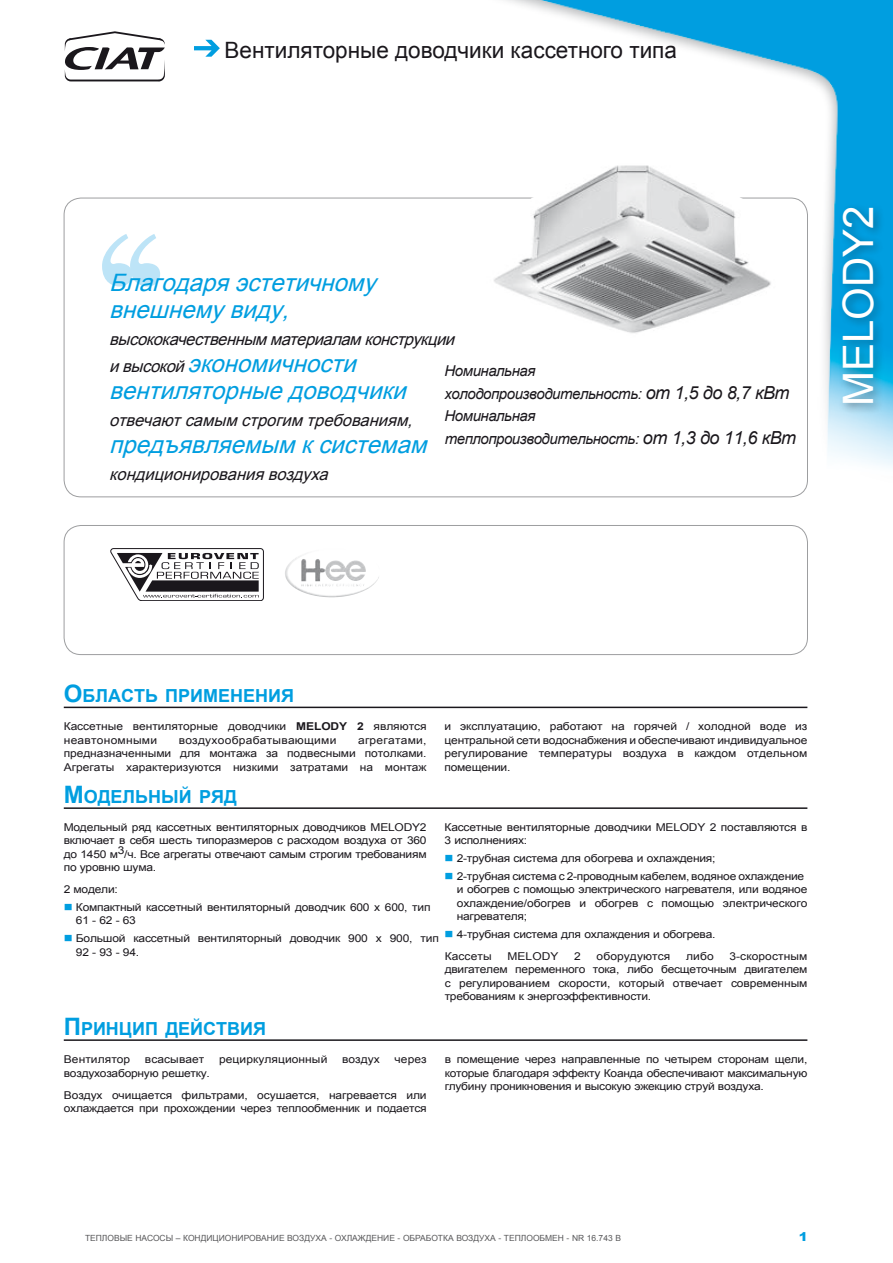
<style>
.page{position:relative;width:893px;height:1263px;background:#fff}
.page>*{position:absolute;margin:0;border:0;box-sizing:border-box;transform-origin:0 0}
.t1{font:42px "Arial";color:#fff}
.t2{font:italic 24px/27px "Arial";color:#009ee0}
.t3{font:22.5px "Arial";color:#1a171c}
.t4{font:700 18px "Arial";color:#009ee0}
.t5{font:italic 16.5px "Arial";color:#1a171c}
.t6{font:italic 15px/22.5px "Arial";letter-spacing:-.03em;color:#1a171c}
.t7{font:900 12.15px "Arial";color:#009ee0;scale:1.11 1}
.t8{font:10.8px/13.5px "Arial";letter-spacing:-.02em;color:#1a171c;scale:1.11 1}
.t9{font:10.8px "Arial";letter-spacing:.02em;color:#1a171c;scale:1.11 1}
.t10{font:10.8px "Arial";letter-spacing:.005em;color:#1a171c;scale:1.11 1}
.t11{font:10.8px "Arial";letter-spacing:.01em;color:#1a171c;scale:1.11 1}
.t12{font:8.55px "Arial";color:#58585a}
.s1{font-size:16.5px;color:#1a171c}
.s2{font-size:18px}
.s3{font-size:24px}
.s4{font-weight:700}
.s5{color:#009ee0}
</style>
<div class="page">
<img style="left:429px;top:0;width:464px;height:498px">
<svg style="left:64px;top:31px;width:101px;height:51px"></svg>
<svg style="left:194px;top:40px;width:26px;height:17px"></svg>
<svg style="left:102px;top:234px;width:58px;height:53px"></svg>
<div style="left:64px;top:525px;width:744px;height:130px;border:1px solid #9d9ea0;border-radius:17px"></div>
<div style="left:837px;top:202px;width:48px;height:212px;background:#1a171c;opacity:.37"></div>
<hr style="left:64px;top:707px;width:743px;height:1px;background:#1a171c">
<hr style="left:64px;top:807px;width:743px;height:2px;background:#1a171c">
<hr style="left:64px;top:1039px;width:743px;height:2px;background:#1a171c">
<img style="left:478px;top:151px;width:171px;height:186px">
<svg style="left:110px;top:548px;width:154px;height:53px"></svg>
<img style="left:289px;top:556px;width:45px;height:8px">
<h3 class="t3" style="left:225px;top:35px;width:454px">Вентиляторные доводчики кассетного типа</h3>
<h2 class="t2" style="left:109px;top:269px;width:276px">Благодаряэстетичному внешнемувиду,</h2>
<h3 class="t5" style="left:109px;top:328px;width:352px">высококачественнымматериаламконструкции</h3>
<h2 class="t2" style="left:109px;top:350px;width:306px"><span class="s1">ивысокой</span>экономичности вентиляторныедоводчики</h2>
<h3 class="t5" style="left:109px;top:409px;width:310px">отвечаютсамым строгим требованиям,</h3>
<h2 class="t2" style="left:109px;top:431px;width:327px">предъявляемым ксистемам</h2>
<h3 class="t5" style="left:109px;top:463px;width:226px">кондиционированиявоздуха</h3>
<h3 class="t6" style="left:445px;top:360px;width:353px">Номинальная<br>холодопроизводительность: <span class="s2">от 1,5 до 8,7 кВт<br></span>Номинальная<br>теплопроизводительность: <span class="s2">от 1,3 до 11,6 кВт</span></h3>
<h1 class="t1" style="left:831px;top:406px;width:202px;rotate:-90deg">MELODY2</h1>
<h3 class="t4" style="left:64px;top:684px;width:232px"><span class="s3">О</span>бласть применения</h3>
<p class="t8" style="left:64px;top:720px;width:328px">Кассетные вентиляторные доводчики <span class="s4">MELODY 2</span> являются неавтономными</p>
<p class="t9" style="left:179px;top:733px;width:144px">воздухообрабатывающими</p>
<p class="t8" style="left:64px;top:733px;width:328px;text-align:justify;text-indent:294px">агрегатами, предназначенными для монтажа за подвесными потолками.<br>Агрегаты характеризуются низкими затратами на монтаж</p>
<h3 class="t4" style="left:64px;top:784px;width:175px"><span class="s3">М</span>одельный ряд</h3>
<p class="t8" style="left:445px;top:720px;width:328px;text-align:justify">и эксплуатацию, работают на горячей / холодной воде из центральной сети водоснабжения и обеспечивают индивидуальное регулирование температуры воздуха в каждом отдельном помещении.</p>
<p class="t8" style="left:64px;top:820px;width:328px;text-align:justify">Модельный ряд кассетных вентиляторных доводчиков MELODY2 включает в себя шесть типоразмеров с расходом воздуха от 360 до 1450 м3/ч. Все агрегаты отвечают самым строгим требованиям по уровню шума.</p>
<p class="t8" style="left:64px;top:883px;width:50px">2 модели:</p>
<p class="t8" style="left:76px;top:900px;width:321px;text-indent:-12px"><span class="s5">■</span> Компактный кассетный вентиляторный доводчик 600 x 600, тип<br>61 - 62 - 63</p>
<p class="t8" style="left:76px;top:932px;width:328px;text-indent:-12px"><span class="s5">■</span> Большой кассетный вентиляторный доводчик 900 x 900, тип<br>92 - 93 - 94.</p>
<p class="t8" style="left:445px;top:820px;width:328px">Кассетные вентиляторные доводчики MELODY 2 поставляются в<br>3 исполнениях:</p>
<p class="t8" style="left:445px;top:851px;width:246px"><span class="s5">■</span> 2-трубная система для обогрева и охлаждения;</p>
<p class="t8" style="left:457px;top:869px;width:317px;text-indent:-12px"><span class="s5">■</span> 2-трубная система с 2-проводным кабелем, водяное охлаждение и обогрев с помощью электрического нагревателя, или водяное охлаждение/обогрев и обогрев с помощью электрического нагревателя;</p>
<p class="t8" style="left:445px;top:923px;width:246px;line-height:22px"><span class="s5">■</span> 4-трубная система для охлаждения и обогрева.<br>Кассеты</p>
<p class="t8" style="left:507px;top:949px;width:48px">MELODY</p>
<p class="t8" style="left:574px;top:949px;width:8px">2</p>
<p class="t11" style="left:597px;top:949px;width:68px">оборудуются</p>
<p class="t8" style="left:686px;top:949px;width:26px">либо</p>
<p class="t8" style="left:445px;top:949px;width:328px;text-align:justify;text-indent:285px">3-скоростным двигателем переменного тока, либо бесщеточным двигателем с регулированием скорости, который отвечает современным требованиям к энергоэффективности.</p>
<h3 class="t4" style="left:64px;top:1016px;width:204px"><span class="s3">П</span> ринцип действия</h3>
<p class="t8" style="left:64px;top:1053px;width:61px">Вентилятор</p>
<p class="t8" style="left:145px;top:1053px;width:55px">всасывает</p>
<p class="t10" style="left:219px;top:1052px;width:99px">рециркуляционный</p>
<p class="t8" style="left:342px;top:1053px;width:36px">воздух</p>
<p class="t8" style="left:395px;top:1053px;width:30px">через</p>
<p class="t8" style="left:64px;top:1062px;width:328px;line-height:22px">воздухозаборную решетку.<br>Воздух очищается фильтрами, осушается, нагревается или</p>
<p class="t8" style="left:64px;top:1102px;width:328px">охлаждается при прохождении через теплообменник и подается</p>
<p class="t8" style="left:445px;top:1053px;width:328px;text-align:justify">в помещение через направленные по четырем сторонам щели, которые благодаря эффекту Коанда обеспечивают максимальную глубину проникновения и высокую эжекцию струй воздуха.</p>
<p class="t12" style="left:85px;top:1232px;width:171px">тепловые насосы – КОНДИЦИОН ИРОВАН</p>
<p class="t12" style="left:273px;top:1232px;width:238px">ИЕ ВО ЗДУХА - ОХЛАЖДЕН ИЕ - ОБРАБОТ КА ВО ЗДУХА - ТЕПЛОО</p>
<p class="t12" style="left:540px;top:1232px;width:83px">БМЕН - NR 16.743 B</p>
<p class="t7" style="left:799px;top:1227px;width:10px">1</p>
</div>
